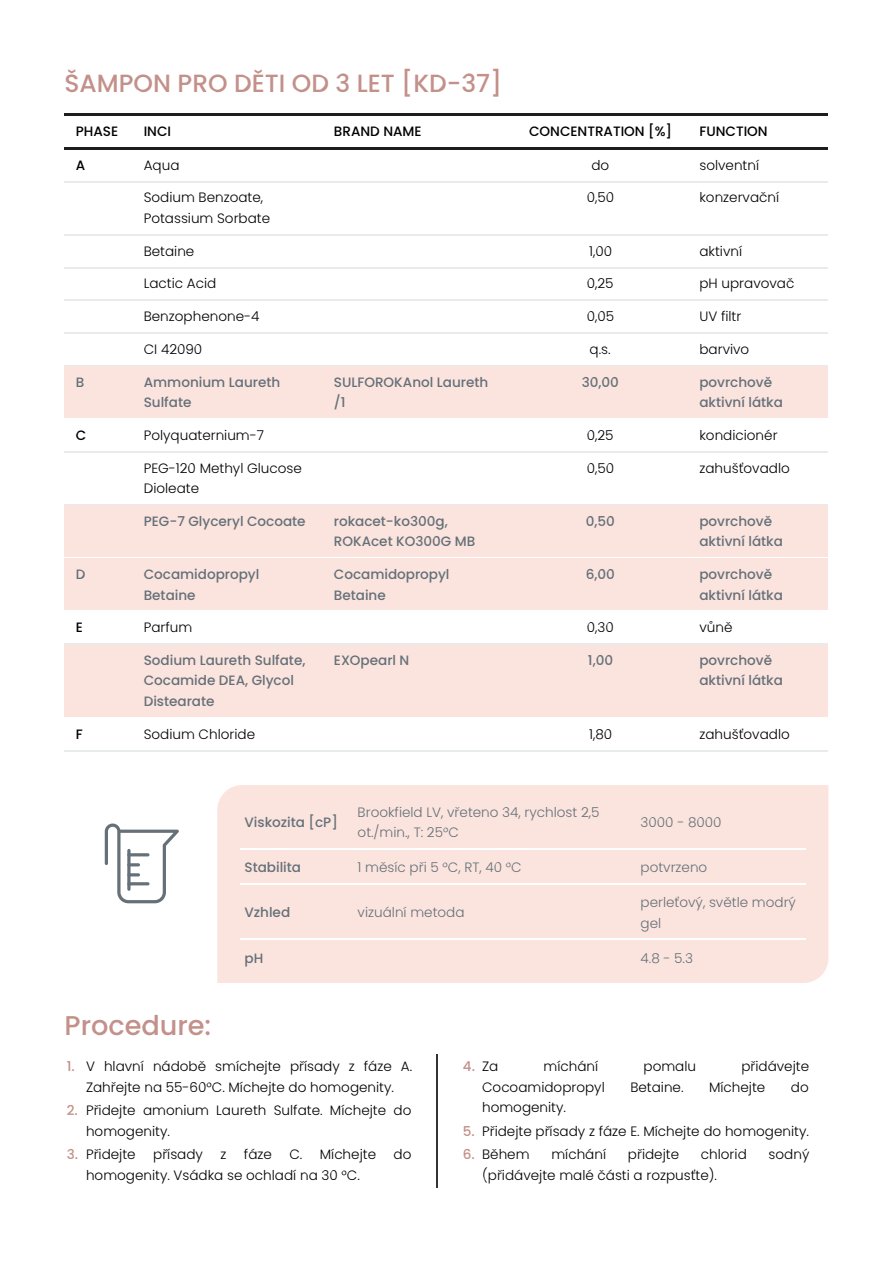
<style>
.page{position:relative;width:893px;height:1263px;background:#fff}
.page>*{position:absolute;margin:0;border:0;box-sizing:border-box;transform-origin:0 0}
.t1{font:500 27.15px "Poppins";letter-spacing:.005em;color:#c3908a}
.t2{font:24.9px "Medium Poppins";letter-spacing:.005em;color:#c3908a}
.t3{font:13.5px/20.4px "Light Poppins";letter-spacing:.005em;color:#000}
.t4{font:500 13.5px/20.4px "Poppins";letter-spacing:.005em;color:#657079}
.t5{font:13.5px/20.4px "Light Poppins";letter-spacing:.005em;color:#657079}
.t6{font:500 13.5px "Poppins";letter-spacing:.005em;color:#000}
.t7{font:500 13.5px "Poppins";color:#c3908a}
.s1{font-family:"Poppins";font-weight:500;color:#c3908a}
.s2{font-family:"Light Poppins";font-weight:400;color:#000}
</style>
<div class="page">
<hr style="left:64px;top:113px;width:764px;height:2px;background:#1d1d1b">
<hr style="left:64px;top:147px;width:764px;height:2px;background:#1d1d1b">
<hr style="left:64px;top:181px;width:764px;height:1px;background:#e7ebeb">
<hr style="left:64px;top:234px;width:764px;height:1px;background:#e7ebeb">
<hr style="left:64px;top:267px;width:764px;height:1px;background:#e7ebeb">
<hr style="left:64px;top:300px;width:764px;height:1px;background:#e7ebeb">
<hr style="left:64px;top:333px;width:764px;height:1px;background:#e7ebeb">
<hr style="left:64px;top:365px;width:764px;height:2px;background:#e7ebeb">
<div style="left:64px;top:367px;width:764px;height:53px;background:#fbe4de"></div>
<hr style="left:64px;top:419px;width:764px;height:1px;background:#fff">
<hr style="left:64px;top:451px;width:764px;height:1px;background:#e7ebeb">
<hr style="left:64px;top:505px;width:764px;height:1px;background:#e7ebeb">
<div style="left:64px;top:506px;width:764px;height:53px;background:#fbe4de"></div>
<hr style="left:64px;top:558px;width:764px;height:1px;background:#fff">
<div style="left:64px;top:559px;width:764px;height:53px;background:#fbe4de"></div>
<hr style="left:64px;top:611px;width:764px;height:1px;background:#fff">
<hr style="left:64px;top:644px;width:764px;height:1px;background:#e7ebeb">
<div style="left:64px;top:645px;width:764px;height:73px;background:#fbe4de"></div>
<hr style="left:64px;top:717px;width:764px;height:1px;background:#fff">
<hr style="left:64px;top:750px;width:764px;height:1px;background:#e7ebeb">
<div style="left:217px;top:785px;width:611px;height:198px;background:#fbe4de"></div>
<hr style="left:240px;top:848px;width:113px;height:1px;background:#fff">
<hr style="left:353px;top:848px;width:283px;height:1px;background:#fff">
<hr style="left:636px;top:848px;width:169px;height:1px;background:#fff">
<hr style="left:240px;top:883px;width:113px;height:2px;background:#fff">
<hr style="left:353px;top:883px;width:283px;height:2px;background:#fff">
<hr style="left:636px;top:883px;width:169px;height:2px;background:#fff">
<hr style="left:240px;top:939px;width:113px;height:1px;background:#fff">
<hr style="left:353px;top:939px;width:283px;height:1px;background:#fff">
<hr style="left:636px;top:939px;width:169px;height:1px;background:#fff">
<hr style="left:437px;top:1054px;width:1px;height:134px;background:#333">
<svg style="left:105px;top:824px;width:74px;height:79px"></svg>
<hr style="left:127px;top:853px;width:22px;height:3px;background:#657079;border-radius:2px">
<h2 class="t2" style="left:64px;top:66px;width:439px">ŠAMPON PRO DĚTI OD 3 LET [KD-37]</h2>
<p class="t6" style="left:76px;top:122px;width:44px">PHASE</p>
<p class="t6" style="left:144px;top:122px;width:29px">INCI</p>
<p class="t6" style="left:334px;top:122px;width:89px">BRAND NAME</p>
<p class="t6" style="left:529px;top:122px;width:144px">CONCENTRATION [%]</p>
<p class="t6" style="left:699px;top:122px;width:70px">FUNCTION</p>
<p class="t6" style="left:76px;top:156px;width:11px">A</p>
<p class="t3" style="left:144px;top:155px;width:37px">Aqua</p>
<p class="t3" style="left:591px;top:155px;width:19px">do</p>
<p class="t3" style="left:699px;top:155px;width:61px">solventní</p>
<p class="t3" style="left:144px;top:188px;width:128px">Sodium Benzoate,<br>Potassium Sorbate</p>
<p class="t3" style="left:587px;top:188px;width:29px">0,50</p>
<p class="t3" style="left:699px;top:188px;width:81px">konzervační</p>
<p class="t3" style="left:144px;top:241px;width:52px">Betaine</p>
<p class="t3" style="left:589px;top:241px;width:24px">1,00</p>
<p class="t3" style="left:699px;top:241px;width:44px">aktivní</p>
<p class="t3" style="left:144px;top:274px;width:74px">Lactic Acid</p>
<p class="t3" style="left:587px;top:274px;width:28px">0,25</p>
<p class="t3" style="left:699px;top:274px;width:96px">pH upravovač</p>
<p class="t3" style="left:144px;top:306px;width:117px">Benzophenone-4</p>
<p class="t3" style="left:587px;top:306px;width:29px">0,05</p>
<p class="t3" style="left:699px;top:306px;width:43px">UV filtr</p>
<p class="t3" style="left:144px;top:339px;width:60px">CI 42090</p>
<p class="t3" style="left:589px;top:339px;width:22px">q.s.</p>
<p class="t3" style="left:699px;top:339px;width:51px">barvivo</p>
<p class="t4" style="left:76px;top:372px;width:10px">B</p>
<p class="t4" style="left:144px;top:372px;width:138px">Ammonium Laureth<br>Sulfate</p>
<p class="t4" style="left:334px;top:372px;width:156px">SULFOROKAnol Laureth /1</p>
<p class="t4" style="left:581px;top:372px;width:39px">30,00</p>
<p class="t4" style="left:699px;top:372px;width:85px">povrchově aktivní látka</p>
<p class="t6" style="left:76px;top:426px;width:12px">C</p>
<p class="t3" style="left:144px;top:425px;width:122px">Polyquaternium-7</p>
<p class="t3" style="left:587px;top:425px;width:28px">0,25</p>
<p class="t3" style="left:699px;top:425px;width:80px">kondicionér</p>
<p class="t3" style="left:144px;top:458px;width:159px">PEG-120 Methyl Glucose<br>Dioleate</p>
<p class="t3" style="left:587px;top:458px;width:29px">0,50</p>
<p class="t3" style="left:699px;top:458px;width:92px">zahušťovadlo</p>
<p class="t4" style="left:144px;top:511px;width:163px">PEG-7 Glyceryl Cocoate</p>
<p class="t4" style="left:334px;top:511px;width:143px">rokacet-ko300g,<br>ROKAcet KO300G MB</p>
<p class="t4" style="left:585px;top:511px;width:31px">0,50</p>
<p class="t4" style="left:699px;top:511px;width:85px">povrchově aktivní látka</p>
<p class="t4" style="left:76px;top:564px;width:11px">D</p>
<p class="t4" style="left:144px;top:564px;width:117px">Cocamidopropyl<br>Betaine</p>
<p class="t4" style="left:334px;top:564px;width:117px">Cocamidopropyl<br>Betaine</p>
<p class="t4" style="left:585px;top:564px;width:31px">6,00</p>
<p class="t4" style="left:699px;top:564px;width:85px">povrchově aktivní látka</p>
<p class="t6" style="left:76px;top:618px;width:9px">E</p>
<p class="t3" style="left:144px;top:617px;width:50px">Parfum</p>
<p class="t3" style="left:587px;top:617px;width:28px">0,30</p>
<p class="t3" style="left:699px;top:617px;width:34px">vůně</p>
<p class="t4" style="left:144px;top:650px;width:163px">Sodium Laureth Sulfate,<br>Cocamide DEA, Glycol<br>Distearate</p>
<p class="t4" style="left:334px;top:650px;width:77px">EXOpearl N</p>
<p class="t4" style="left:588px;top:650px;width:27px">1,00</p>
<p class="t4" style="left:699px;top:650px;width:85px">povrchově aktivní látka</p>
<p class="t6" style="left:76px;top:724px;width:8px">F</p>
<p class="t3" style="left:144px;top:724px;width:113px">Sodium Chloride</p>
<p class="t3" style="left:589px;top:724px;width:25px">1,80</p>
<p class="t3" style="left:699px;top:724px;width:92px">zahušťovadlo</p>
<p class="t4" style="left:244px;top:812px;width:95px">Viskozita [cP]</p>
<p class="t5" style="left:357px;top:802px;width:243px">Brookfield LV, vřeteno 34, rychlost 2,5 ot./min., T: 25°C</p>
<p class="t5" style="left:640px;top:812px;width:82px">3000 - 8000</p>
<p class="t4" style="left:244px;top:857px;width:58px">Stabilita</p>
<p class="t5" style="left:357px;top:857px;width:165px">1 měsíc při 5 °C, RT, 40 °C</p>
<p class="t5" style="left:640px;top:857px;width:68px">potvrzeno</p>
<p class="t4" style="left:244px;top:902px;width:47px">Vzhled</p>
<p class="t5" style="left:357px;top:902px;width:108px">vizuální metoda</p>
<p class="t5" style="left:640px;top:892px;width:157px">perleťový, světle modrý gel</p>
<p class="t4" style="left:244px;top:948px;width:20px">pH</p>
<p class="t5" style="left:640px;top:948px;width:54px">4.8 - 5.3</p>
<h1 class="t1" style="left:64px;top:1006px;width:148px">Procedure:</h1>
<p class="t3" style="left:67px;top:1056px;width:347px;text-align:center"><span class="s1">1.</span> V hlavní nádobě smíchejte přísady z fáze A.<br>Zahřejte na 55-60°C. Míchejte do homogenity.</p>
<p class="t3" style="left:86px;top:1100px;width:327px;text-indent:-19px"><span class="s1">2.</span> Přidejte amonium Laureth Sulfate. Míchejte do homogenity.</p>
<p class="t3" style="left:67px;top:1144px;width:70px"><span class="s1">3.</span> Přidejte</p>
<p class="t3" style="left:153px;top:1144px;width:51px">přísady</p>
<p class="t3" style="left:220px;top:1144px;width:7px">z</p>
<p class="t3" style="left:244px;top:1144px;width:29px">fáze</p>
<p class="t3" style="left:289px;top:1144px;width:88px">C. Míchejte</p>
<p class="t3" style="left:393px;top:1144px;width:19px">do</p>
<p class="t3" style="left:86px;top:1165px;width:275px">homogenity. Vsádka se ochladí na 30 °C.</p>
<p class="t7" style="left:463px;top:1057px;width:37px">4. <span class="s2">Za</span></p>
<p class="t3" style="left:543px;top:1056px;width:56px">míchání</p>
<p class="t3" style="left:643px;top:1056px;width:54px">pomalu</p>
<p class="t3" style="left:741px;top:1056px;width:69px">přidávejte</p>
<p class="t3" style="left:482px;top:1077px;width:124px">Cocoamidopropyl</p>
<p class="t3" style="left:630px;top:1077px;width:55px">Betaine.</p>
<p class="t3" style="left:709px;top:1077px;width:58px">Míchejte</p>
<p class="t3" style="left:791px;top:1077px;width:19px">do</p>
<p class="t3" style="left:482px;top:1097px;width:85px">homogenity.</p>
<p class="t3" style="left:463px;top:1121px;width:347px"><span class="s1">5.</span> Přidejte přísady z fáze E. Míchejte do homogenity.</p>
<p class="t3" style="left:463px;top:1144px;width:68px"><span class="s1">6.</span> Během</p>
<p class="t3" style="left:551px;top:1144px;width:56px">míchání</p>
<p class="t3" style="left:628px;top:1144px;width:53px">přidejte</p>
<p class="t3" style="left:701px;top:1144px;width:47px">chlorid</p>
<p class="t3" style="left:768px;top:1144px;width:42px">sodný</p>
<p class="t3" style="left:482px;top:1165px;width:236px">(přidávejte malé části a rozpusťte).</p>
</div>
